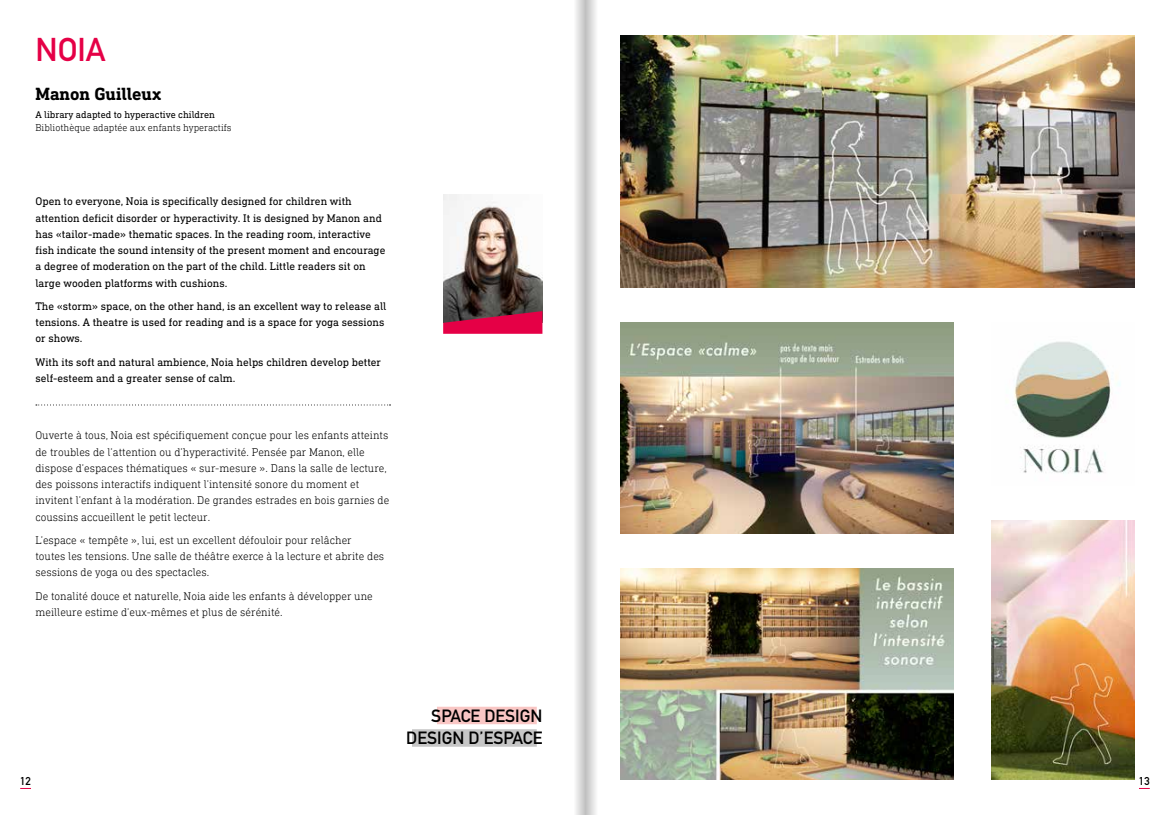
<style>
.page{position:relative;width:1170px;height:815px;background:#fff}
.page>*{position:absolute;margin:0;border:0;box-sizing:border-box;transform-origin:0 0}
.t1{font:700 32.5px "DIN Alternate";color:#e50046}
.t2{font:700 18px "DIN Next Slab W04";color:#000}
.t3{font:700 17.5px/22.5px "DIN Alternate";color:#000;text-align:right}
.t4{font:300 11.25px/16.2px "DIN Next Slab W04";color:#000}
.t5{font:11.25px/16.2px "DIN Next Slab W04";color:#000}
.t6{font:700 11.25px "DIN Alternate";color:#000}
.t7{font:300 10px "DIN Next Slab W04";color:#000}
.t8{font:10px "DIN Next Slab W04";color:#000}
</style>
<div class="page">
<img style="left:443px;top:195px;width:99px;height:116px">
<svg style="left:36px;top:405px;width:354px;height:1px"></svg>
<img style="left:620px;top:35px;width:514px;height:252px">
<img style="left:620px;top:322px;width:333px;height:211px">
<img style="left:620px;top:569px;width:333px;height:211px">
<img style="left:1014px;top:341px;width:106px;height:133px">
<img style="left:991px;top:521px;width:143px;height:259px">
<svg style="left:443px;top:311px;width:99px;height:23px;background:#ba1245"></svg>
<div style="left:437px;top:707px;width:99px;height:17px;background:#f9c6c4"></div>
<div style="left:412px;top:729px;width:124px;height:18px;background:#c6c6c6"></div>
<svg style="left:576px;top:0;width:20px;height:815px"></svg>
<h1 class="t1" style="left:35px;top:24px;width:72px">NOIA</h1>
<h2 class="t2" style="left:35px;top:83px;width:127px">Manon Guilleux</h2>
<p class="t8" style="left:35px;top:108px;width:181px">A library adapted to hyperactive children</p>
<p class="t7" style="left:35px;top:122px;width:198px">Bibliothèque adaptée aux enfants hyperactifs</p>
<p class="t5" style="left:35px;top:193px;width:351px">Open to everyone, Noia is specifically designed for children with attention deficit disorder or hyperactivity. It is designed by Manon and has «tailor-made» thematic spaces. In the reading room, interactive fish indicate the sound intensity of the present moment and encourage a degree of moderation on the part of the child. Little readers sit on large wooden platforms with cushions.</p>
<p class="t5" style="left:35px;top:298px;width:352px">The «storm» space, on the other hand, is an excellent way to release all tensions. A theatre is used for reading and is a space for yoga sessions or shows.</p>
<p class="t5" style="left:35px;top:354px;width:347px">With its soft and natural ambience, Noia helps children develop better self-esteem and a greater sense of calm.</p>
<p class="t4" style="left:35px;top:427px;width:355px">Ouverte à tous, Noia est spécifiquement conçue pour les enfants atteints de troubles de l’attention ou d’hyperactivité. Pensée par Manon, elle dispose d’espaces thématiques « sur-mesure ». Dans la salle de lecture, des poissons interactifs indiquent l’intensité sonore du moment et invitent l’enfant à la modération. De grandes estrades en bois garnies de coussins accueillent le petit lecteur.</p>
<p class="t4" style="left:35px;top:532px;width:350px">L’espace « tempête », lui, est un excellent défouloir pour relâcher toutes les tensions. Une salle de théâtre exerce à la lecture et abrite des sessions de yoga ou des spectacles.</p>
<p class="t4" style="left:35px;top:588px;width:339px">De tonalité douce et naturelle, Noia aide les enfants à développer une meilleure estime d’eux-mêmes et plus de sérénité.</p>
<h3 class="t3" style="left:406px;top:703px;width:138px">SPACE DESIGN<br>DESIGN D’ESPACE</h3>
<p class="t6" style="left:20px;top:772px;width:12px">12</p>
<p class="t6" style="left:1138px;top:772px;width:12px">13</p>
</div>
